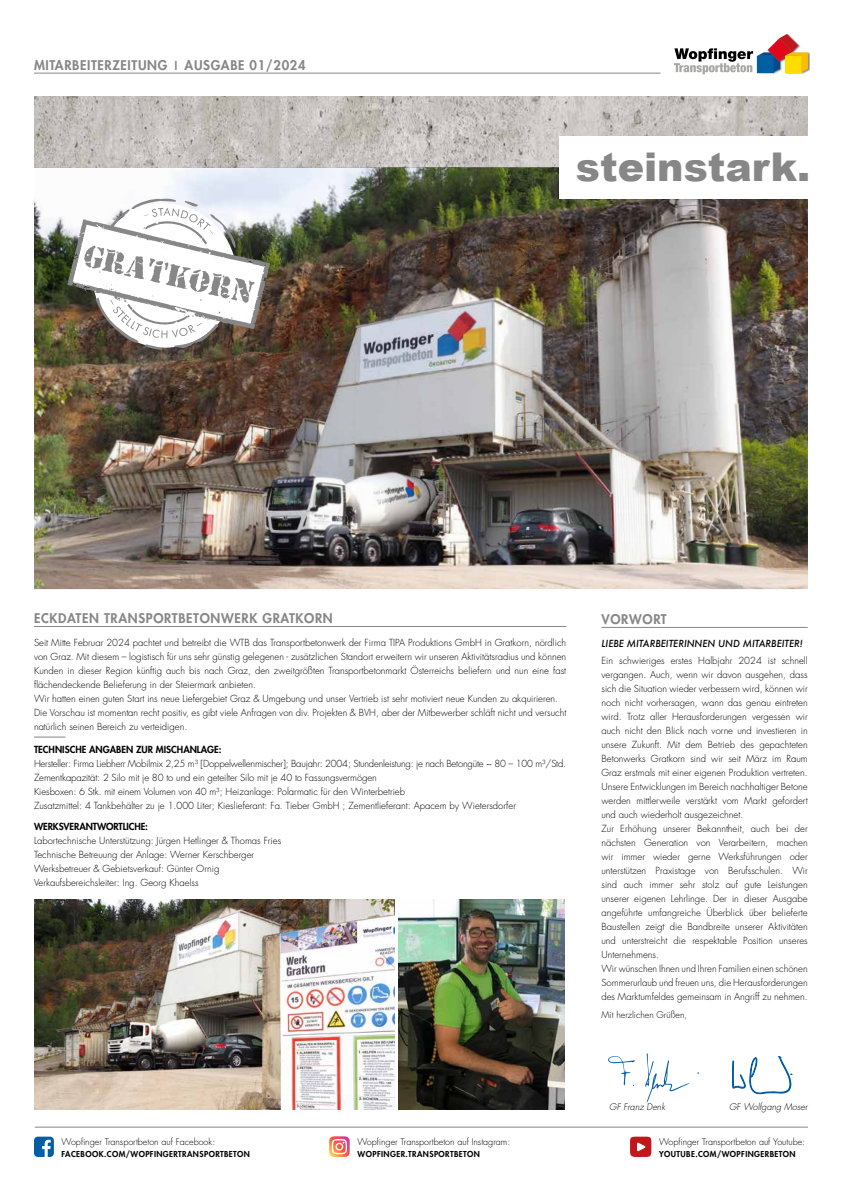
<style>
.page{position:relative;width:842px;height:1191px;background:#fff}
.page>*{position:absolute;margin:0;border:0;box-sizing:border-box;transform-origin:0 0}
.t1{font:900 39.6px "Arial";color:#878787}
.t2{font:800 13px "Futura Std";letter-spacing:.05em;color:#878787}
.t3{font:300 9.5px/14px "Futura Std";color:#000}
.t4{font:800 9.5px "Futura Std";color:#000}
.t5{font:italic 500 9.5px "Futura";color:#000}
.t6{font:300 9px "Futura Std";color:#000}
.t7{font:italic 300 9px "Futura Std";color:#000}
.t8{font:800 8px "Futura Std";letter-spacing:.05em;color:#000}
.s1{font-size:9.1px}
</style>
<div class="page">
<img style="left:34px;top:96px;width:774px;height:493px">
<hr style="left:34px;top:73px;width:626px;height:1px;background:#878787">
<div style="left:757px;top:34px;width:53px;height:40px;background:#000;opacity:.45"></div>
<svg style="left:674px;top:34px;width:134px;height:40px"></svg>
<hr style="left:35px;top:1126px;width:773px;height:1px;background:#878787">
<svg style="left:34px;top:1136px;width:20px;height:21px"></svg>
<svg style="left:630px;top:1136px;width:21px;height:21px"></svg>
<div style="left:559px;top:136px;width:263px;height:63px;background:#fff"></div>
<hr style="left:601px;top:627px;width:207px;height:1px;background:#878787">
<svg style="left:608px;top:1053px;width:81px;height:49px"></svg>
<svg style="left:732px;top:1056px;width:60px;height:38px"></svg>
<hr style="left:34px;top:626px;width:532px;height:1px;background:#878787">
<svg style="left:67px;top:197px;width:203px;height:153px"></svg>
<svg style="left:329px;top:1136px;width:21px;height:21px"></svg>
<hr style="left:34px;top:736px;width:31px;height:1px;background:#878787">
<img style="left:398px;top:899px;width:167px;height:210px">
<img style="left:35px;top:899px;width:359px;height:210px">
<h2 class="t2" style="left:34px;top:57px;width:273px">MITARBEITERZEITUNG <span class="s1">|</span> AUSGABE 01/2024</h2>
<h1 class="t1" style="left:576px;top:139px;width:236px">steinstark.</h1>
<h2 class="t2" style="left:34px;top:610px;width:300px">ECKDATEN TRANSPORTBETONWERK GRATKORN</h2>
<p class="t3" style="left:34px;top:635px;width:534px">Seit Mitte Februar 2024 pachtet und betreibt die WTB das Transportbetonwerk der Firma TIPA Produktions GmbH in Gratkorn, nördlich von Graz. Mit diesem – logistisch für uns sehr günstig gelegenen - zusätzlichen Standort erweitern wir unseren Aktivitätsradius und können Kunden in dieser Region künftig auch bis nach Graz, den zweitgrößten Transportbetonmarkt Österreichs beliefern und nun eine fast flächendeckende Belieferung in der Steiermark anbieten.<br>Wir hatten einen guten Start ins neue Liefergebiet Graz &amp; Umgebung und unser Vertrieb ist sehr motiviert neue Kunden zu akquirieren.<br>Die Vorschau ist momentan recht positiv, es gibt viele Anfragen von div. Projekten &amp; BVH, aber der Mitbewerber schläft nicht und versucht natürlich seinen Bereich zu verteidigen.</p>
<p class="t4" style="left:34px;top:744px;width:189px">TECHNISCHE ANGABEN ZUR MISCHANLAGE:</p>
<p class="t3" style="left:34px;top:757px;width:534px">Hersteller: Firma Liebherr Mobilmix 2,25 m³ [Doppelwellenmischer]; Baujahr: 2004; Stundenleistung: je nach Betongüte ~ 80 – 100 m³/Std.<br>Zementkapazität: 2 Silo mit je 80 to und ein geteilter Silo mit je 40 to Fassungsvermögen<br>Kiesboxen: 6 Stk. mit einem Volumen von 40 m³; Heizanlage: Polarmatic für den Winterbetrieb<br>Zusatzmittel: 4 Tankbehälter zu je 1.000 Liter; Kieslieferant: Fa. Tieber GmbH ; Zementlieferant: Apacem by Wietersdorfer</p>
<p class="t4" style="left:34px;top:820px;width:115px">WERKSVERANTWORTLICHE:</p>
<p class="t3" style="left:34px;top:834px;width:249px">Labortechnische Unterstützung: Jürgen Hetlinger &amp; Thomas Fries Technische Betreuung der Anlage: Werner Kerschberger Werksbetreuer &amp; Gebietsverkauf: Günter Ornig Verkaufsbereichsleiter: Ing. Georg Khaelss</p>
<h2 class="t2" style="left:601px;top:611px;width:67px">VORWORT</h2>
<p class="t5" style="left:601px;top:636px;width:203px">LIEBE MITARBEITERINNEN UND MITARBEITER!</p>
<p class="t3" style="left:601px;top:653px;width:208px">Ein schwieriges erstes Halbjahr 2024 ist schnell vergangen. Auch, wenn wir davon ausgehen, dass sich die Situation wieder verbessern wird, können wir noch nicht vorhersagen, wann das genau eintreten wird. Trotz aller Herausforderungen vergessen wir auch nicht den Blick nach vorne und investieren in unsere Zukunft. Mit dem Betrieb des gepachteten Betonwerks Gratkorn sind wir seit März im Raum Graz erstmals mit einer eigenen Produktion vertreten.<br>Unsere Entwicklungen im Bereich nachhaltiger Betone werden mittlerweile verstärkt vom Markt gefordert und auch wiederholt ausgezeichnet.<br>Zur Erhöhung unserer Bekanntheit, auch bei der nächsten Generation von Verarbeitern, machen wir immer wieder gerne Werksführungen oder unterstützen Praxistage von Berufsschulen. Wir sind auch immer sehr stolz auf gute Leistungen unserer eigenen Lehrlinge. Der in dieser Ausgabe angeführte umfangreiche Überblick über belieferte Baustellen zeigt die Bandbreite unserer Aktivitäten und unterstreicht die respektable Position unseres Unternehmens.<br>Wir wünschen Ihnen und Ihren Familien einen schönen Sommerurlaub und freuen uns, die Herausforderungen des Marktumfeldes gemeinsam in Angriff zu nehmen.</p>
<p class="t6" style="left:601px;top:1009px;width:87px">Mit herzlichen Grüßen,</p>
<p class="t7" style="left:609px;top:1100px;width:57px">GF Franz Denk</p>
<p class="t7" style="left:729px;top:1101px;width:80px">GF Wolfgang Moser</p>
<p class="t6" style="left:62px;top:1136px;width:155px">Wopfinger Transportbeton auf Facebook:</p>
<p class="t8" style="left:62px;top:1149px;width:190px">FACEBOOK.COM/WOPFINGERTRANSPORTBETON</p>
<p class="t6" style="left:358px;top:1136px;width:154px">Wopfinger Transportbeton auf Instagram:</p>
<p class="t8" style="left:358px;top:1149px;width:124px">WOPFINGER.TRANSPORTBETON</p>
<p class="t6" style="left:659px;top:1136px;width:147px">Wopfinger Transportbeton auf Youtube:</p>
<p class="t8" style="left:659px;top:1149px;width:138px">YOUTUBE.COM/WOPFINGERBETON</p>
</div>
